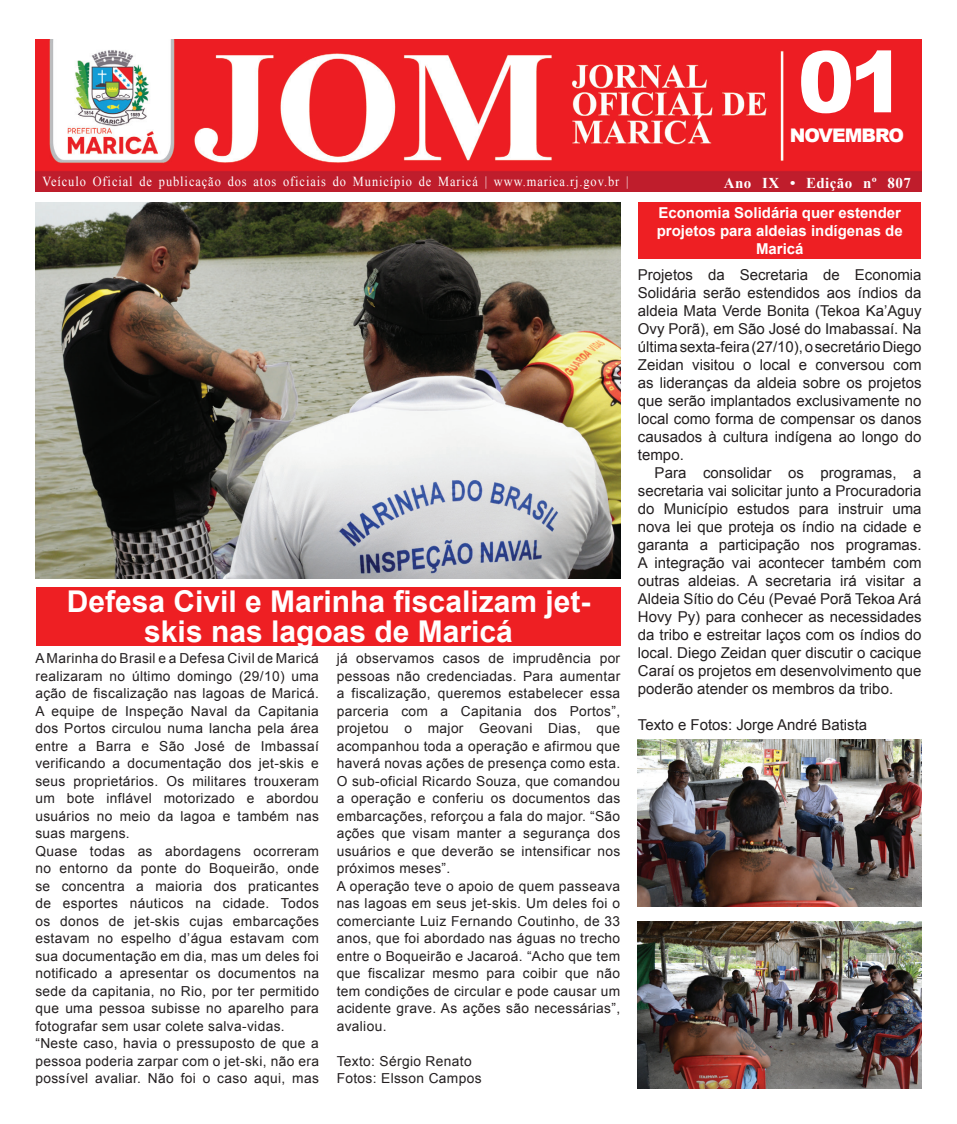
<style>
.page{position:relative;width:957px;height:1124px;background:#fff}
.page>*{position:absolute;margin:0;border:0;box-sizing:border-box;transform-origin:0 0}
.t1{font:900 85px "Arial";color:#fff}
.t2{font:700 30px/30px "Arial";color:#fff;text-align:center}
.t3{font:900 18.75px "Arial";letter-spacing:-.05em;color:#fff}
.t4{font:15px/18px "Arial";color:#231f20;text-align:justify}
.t5{font:700 15px/18px "Arial";color:#fff;text-align:center}
.t6{font:700 15px "Times New Roman";letter-spacing:.025em;color:#fff}
.t7{font:13.75px/17.5px "Arial";letter-spacing:.025em;color:#231f20}
.t8{font:13.75px "Times New Roman";letter-spacing:.075em;color:#fff;scale:.9 1}
</style>
<div class="page">
<img style="left:638px;top:921px;width:283px;height:167px">
<div style="left:36px;top:586px;width:585px;height:59px;background:#ee1f23"></div>
<div style="left:638px;top:202px;width:283px;height:57px;background:#ee1f23"></div>
<img style="left:36px;top:202px;width:584px;height:376px">
<img style="left:638px;top:739px;width:283px;height:166px">
<img style="left:35px;top:39px;width:886px;height:152px">
<h1 class="t1" style="left:797px;top:20px;width:110px">01</h1>
<h3 class="t3" style="left:790px;top:121px;width:116px">NOVEMBRO</h3>
<p class="t8" style="left:43px;top:172px;width:653px">Veículo Oficial de publicação dos atos oficiais do Município de Maricá | www.marica.rj.gov.br |</p>
<p class="t6" style="left:724px;top:172px;width:188px">Ano IX • Edição nº 807</p>
<h2 class="t2" style="left:67px;top:587px;width:525px">Defesa Civil e Marinha fiscalizam jet&shy;skis nas lagoas de Maricá</h2>
<p class="t7" style="left:35px;top:649px;width:285px">A Marinha do Brasil e a Defesa Civil de Maricá realizaram no último domingo (29/10) uma ação de fiscalização nas lagoas de Maricá.<br>A equipe de Inspeção Naval da Capitania dos Portos circulou numa lancha pela área entre a Barra e São José de Imbassaí verificando a documentação dos jet-skis e seus proprietários. Os militares trouxeram um bote inflável motorizado e abordou usuários no meio da lagoa e também nas suas margens.<br>Quase todas as abordagens ocorreram no entorno da ponte do Boqueirão, onde se concentra a maioria dos praticantes de esportes náuticos na cidade. Todos os donos de jet-skis cujas embarcações estavam no espelho d’água estavam com sua documentação em dia, mas um deles foi notificado a apresentar os documentos na sede da capitania, no Rio, por ter permitido que uma pessoa subisse no aparelho para fotografar sem usar colete salva-vidas. “Neste caso, havia o pressuposto de que a pessoa poderia zarpar com o jet-ski, não era possível avaliar. Não foi o caso aqui, mas</p>
<p class="t7" style="left:337px;top:649px;width:285px">já observamos casos de imprudência por pessoas não credenciadas. Para aumentar a fiscalização, queremos estabelecer essa parceria com a Capitania dos Portos”, projetou o major Geovani Dias, que acompanhou toda a operação e afirmou que haverá novas ações de presença como esta.<br>O sub-oficial Ricardo Souza, que comandou a operação e conferiu os documentos das embarcações, reforçou a fala do major. “São ações que visam manter a segurança dos usuários e que deverão se intensificar nos próximos meses”.<br>A operação teve o apoio de quem passeava nas lagoas em seus jet-skis. Um deles foi o comerciante Luiz Fernando Coutinho, de 33 anos, que foi abordado nas águas no trecho entre o Boqueirão e Jacaroá. “Acho que tem que fiscalizar mesmo para coibir que não tem condições de circular e pode causar um acidente grave. As ações são necessárias”, avaliou.</p>
<p class="t7" style="left:337px;top:1052px;width:146px">Texto: Sérgio Renato<br>Fotos: Elsson Campos</p>
<p class="t5" style="left:657px;top:204px;width:247px">Economia Solidária quer estender projetos para aldeias indígenas de<br>Maricá</p>
<p class="t4" style="left:638px;top:266px;width:285px">Projetos da Secretaria de Economia Solidária serão estendidos aos índios da aldeia Mata Verde Bonita (Tekoa Ka’Aguy Ovy Porã), em São José do Imabassaí. Na última sexta-feira (27/10), o secretário Diego Zeidan visitou o local e conversou com as lideranças da aldeia sobre os projetos que serão implantados exclusivamente no local como forma de compensar os danos causados à cultura indígena ao longo do tempo.</p>
<p class="t4" style="left:638px;top:464px;width:285px;text-indent:17px">Para consolidar os programas, a secretaria vai solicitar junto a Procuradoria do Município estudos para instruir uma nova lei que proteja os índio na cidade e garanta a participação nos programas.<br>A integração vai acontecer também com outras aldeias. A secretaria irá visitar a Aldeia Sítio do Céu (Pevaé Porã Tekoa Ará Hovy Py) para conhecer as necessidades da tribo e estreitar laços com os índios do local. Diego Zeidan quer discutir o cacique Caraí os projetos em desenvolvimento que poderão atender os membros da tribo.</p>
<p class="t4" style="left:638px;top:716px;width:231px">Texto e Fotos: Jorge André Batista</p>
</div>
